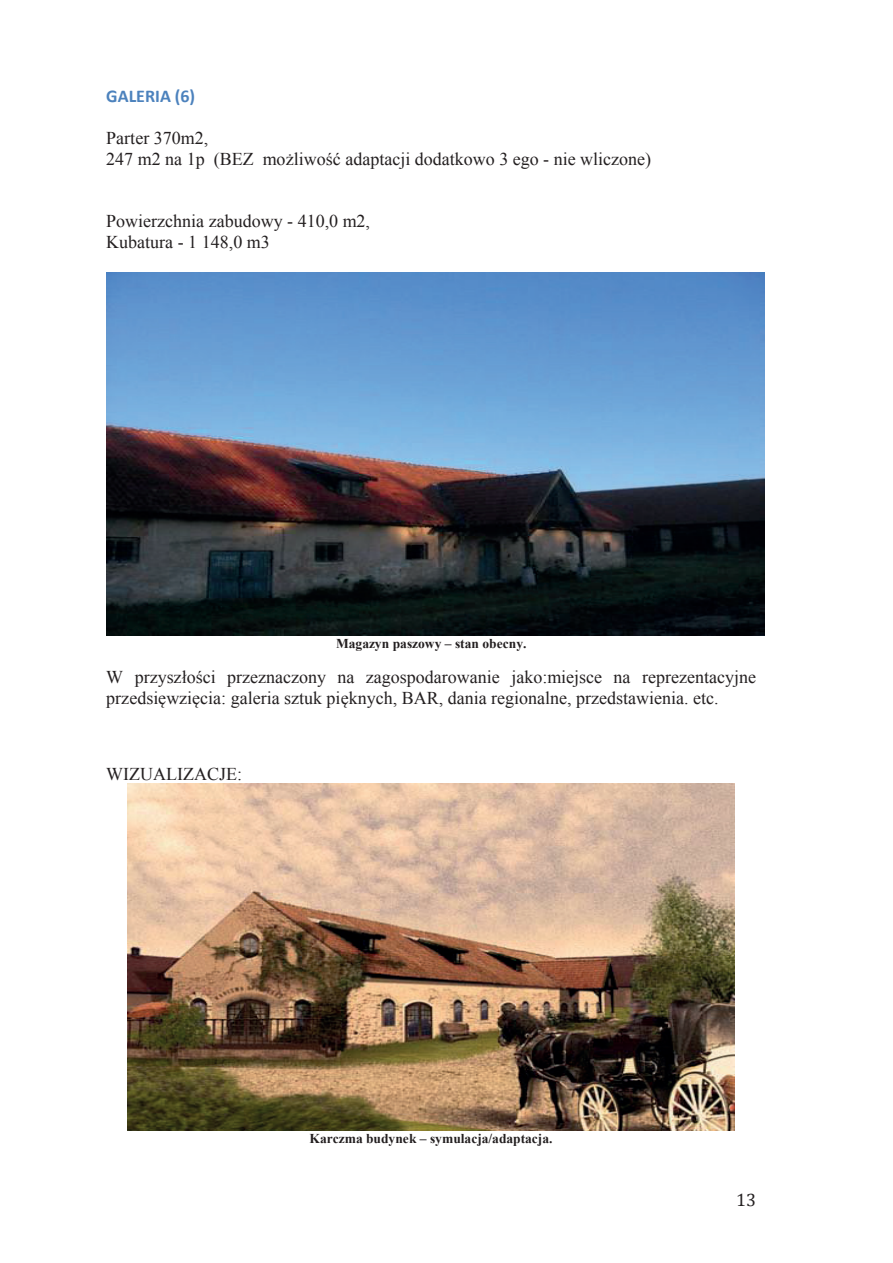
<style>
.page{position:relative;width:893px;height:1263px;background:#fff}
.page>*{position:absolute;margin:0;border:0;box-sizing:border-box;transform-origin:0 0}
.t1{font:18px/20.7px "Times New Roman";color:#231f20}
.t2{font:700 18px "Calibri";color:#4c82bd}
.t3{font:18px "Cambria";color:#231f20}
.t4{font:700 13.5px "Times New Roman";color:#231f20}
</style>
<div class="page">
<img style="left:106px;top:273px;width:658px;height:362px">
<img style="left:127px;top:784px;width:608px;height:346px">
<p class="t2" style="left:106px;top:85px;width:90px">GALERIA (6)</p>
<p class="t1" style="left:106px;top:128px;width:546px">Parter 370m2,<br>247 m2 na 1p (BEZ możliwość adaptacji dodatkowo 3 ego - nie wliczone)</p>
<p class="t1" style="left:106px;top:210px;width:265px">Powierzchnia zabudowy - 410,0 m2,<br>Kubatura - 1 148,0 m3</p>
<p class="t4" style="left:336px;top:634px;width:192px">Magazyn paszowy – stan obecny.</p>
<p class="t1" style="left:106px;top:666px;width:651px">W przyszłości przeznaczony na zagospodarowanie jako:miejsce na reprezentacyjne przedsięwzięcia: galeria sztuk pięknych, BAR, dania regionalne, przedstawienia. etc.</p>
<p class="t1" style="left:106px;top:763px;width:137px">WIZUALIZACJE:</p>
<p class="t4" style="left:310px;top:1129px;width:244px">Karczma budynek – symulacja/adaptacja.</p>
<p class="t3" style="left:736px;top:1189px;width:21px">13</p>
</div>
